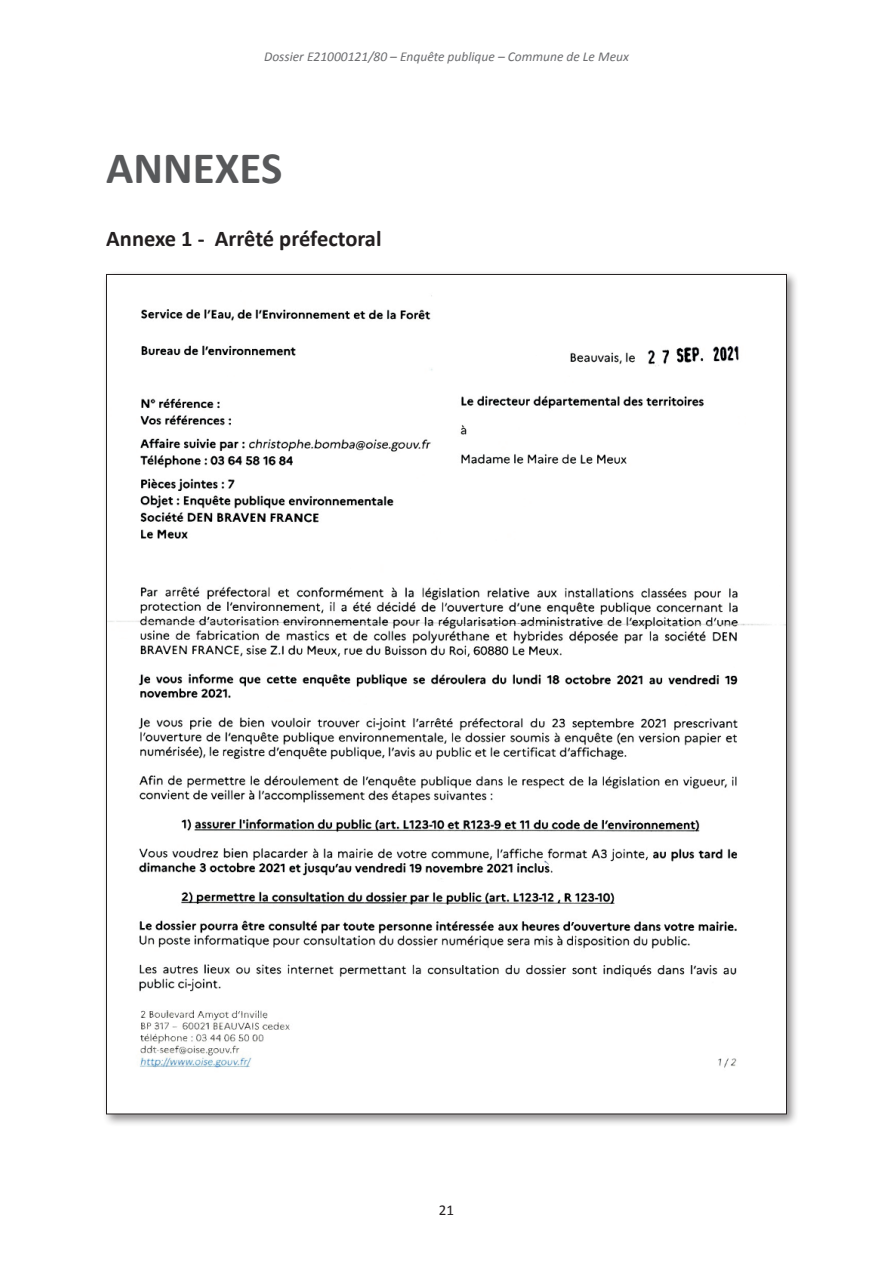
<style>
.page{position:relative;width:893px;height:1263px;background:#fff}
.page>*{position:absolute;margin:0;border:0;box-sizing:border-box;transform-origin:0 0}
.t1{font:700 45px "Calibri";color:#57585a}
.t2{font:700 22.5px "Calibri";letter-spacing:-.005em;color:#231f20}
.t3{font:15px "Calibri";color:#231f20}
.t4{font:italic 13.5px "Calibri";color:#6c6d70}
</style>
<div class="page">
<div style="left:102px;top:270px;width:697px;height:857px;background:#231f20;opacity:.5"></div>
<img style="left:108px;top:276px;width:677px;height:836px">
<p class="t4" style="left:264px;top:48px;width:366px">Dossier E21000121/80 – Enquête publique – Commune de Le Meux</p>
<h1 class="t1" style="left:106px;top:140px;width:178px">ANNEXES</h1>
<h2 class="t2" style="left:106px;top:224px;width:277px">Annexe 1 - Arrêté préfectoral</h2>
<p class="t3" style="left:439px;top:1200px;width:17px">21</p>
</div>
